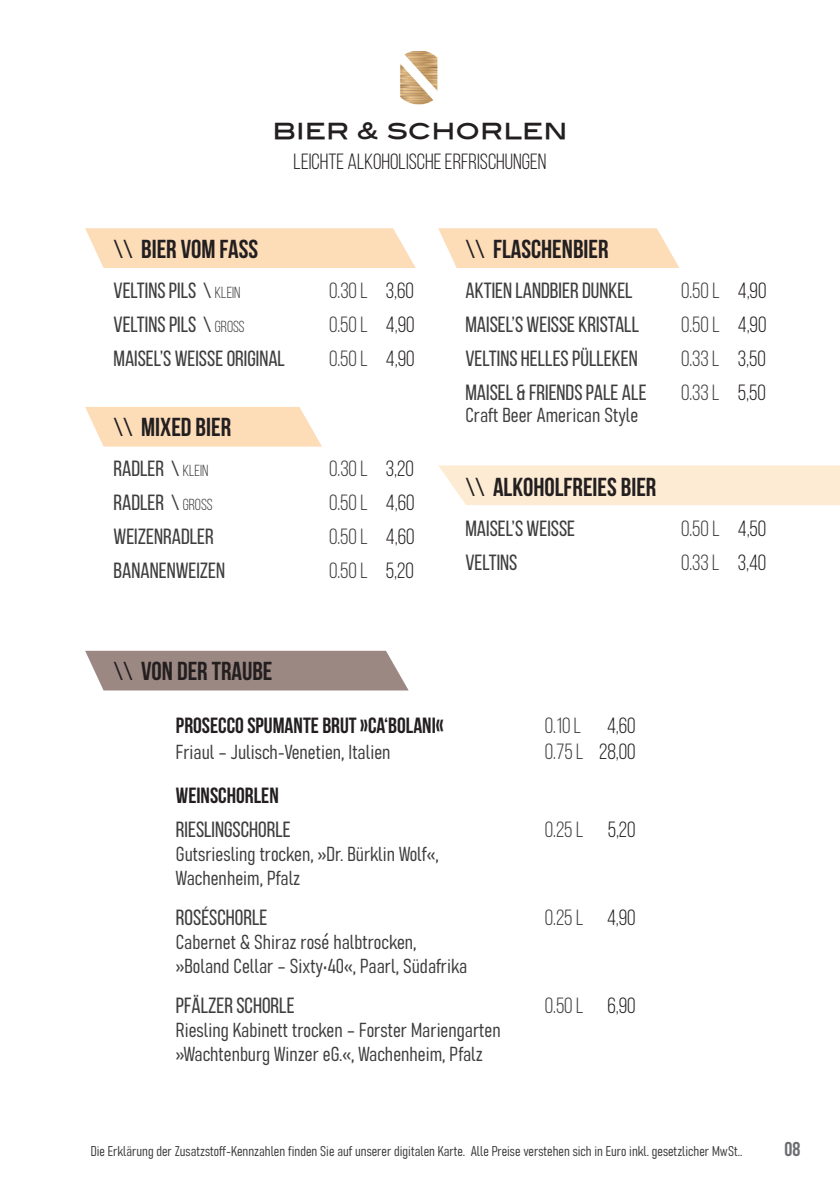
<style>
.page{position:relative;width:840px;height:1191px;background:#fff}
.page>*{position:absolute;margin:0;border:0;box-sizing:border-box;transform-origin:0 0}
.t1{font:700 26px "Bebas Neue";color:#231f20}
.t2{font:26px "Blair Md ITCTT Medium";color:#231f20}
.t3{font:22px "Bebas Neue";color:#3e3e3f}
.t4{font:22px "Bebas Neue";color:#3e3e3f}
.t5{font:700 22px "Bebas Neue";color:#231f20}
.t6{font:22px "Bebas Neue";color:#231f20}
.t7{font:20px/24px "Bahnschrift";color:#3e3e3f}
.t8{font:700 20px "Bebas Neue";color:#6c6d70}
.t9{font:14px "Bahnschrift";color:#3e3e3f}
.s1{font-size:23px}
.s2{font-weight:400}
.s3{font-size:16px}
.s4{color:#231f20}
</style>
<div class="page">
<svg style="left:85px;top:228px;width:330px;height:40px;background:#fddebc"></svg>
<div style="left:85px;top:651px;width:323px;height:39px;background:#9c8882"></div>
<svg style="left:85px;top:407px;width:237px;height:39px;background:#fddfbe"></svg>
<svg style="left:438px;top:228px;width:241px;height:40px;background:#fddfbe"></svg>
<div style="left:438px;top:465px;width:401px;height:40px;background:#feebd4"></div>
<img style="left:400px;top:51px;width:38px;height:54px">
<h1 class="t2" style="left:272px;top:113px;width:296px">BIER <span class="s1">&amp;</span> SCHORLEN</h1>
<p class="t6" style="left:293px;top:149px;width:254px">LEICHTE ALKOHOLISCHE ERFRISCHUNGEN</p>
<h1 class="t1" style="left:113px;top:234px;width:146px"><span class="s2">\\</span> BIER VOM FASS</h1>
<p class="t3" style="left:113px;top:278px;width:128px">VELTINS PILS \ <span class="s3">KLEIN</span></p>
<p class="t4" style="left:329px;top:278px;width:86px">0.30 L <span class="s4">3,60</span></p>
<p class="t3" style="left:113px;top:312px;width:132px">VELTINS PILS \ <span class="s3">GROß</span></p>
<p class="t4" style="left:329px;top:312px;width:87px">0.50 L <span class="s4">4,90</span></p>
<p class="t3" style="left:113px;top:346px;width:173px">MAISEL’S WEISSE ORIGINAL</p>
<p class="t4" style="left:329px;top:346px;width:87px">0.50 L <span class="s4">4,90</span></p>
<h1 class="t1" style="left:113px;top:412px;width:119px"><span class="s2">\\</span> MIXED BIER</h1>
<p class="t3" style="left:113px;top:456px;width:96px">RADLER \ <span class="s3">KLEIN</span></p>
<p class="t4" style="left:329px;top:456px;width:86px">0.30 L <span class="s4">3,20</span></p>
<p class="t3" style="left:113px;top:490px;width:101px">RADLER \ <span class="s3">GROSS</span></p>
<p class="t4" style="left:329px;top:490px;width:87px">0.50 L <span class="s4">4,60</span></p>
<p class="t3" style="left:113px;top:524px;width:102px">WEIZENRADLER</p>
<p class="t4" style="left:329px;top:524px;width:87px">0.50 L <span class="s4">4,60</span></p>
<p class="t3" style="left:113px;top:558px;width:113px">BANANENWEIZEN</p>
<p class="t4" style="left:329px;top:558px;width:86px">0.50 L <span class="s4">5,20</span></p>
<h1 class="t1" style="left:465px;top:234px;width:145px"><span class="s2">\\</span> FLASCHENBIER</h1>
<p class="t3" style="left:465px;top:278px;width:169px">AKTIEN LANDBIER DUNKEL</p>
<p class="t4" style="left:680px;top:278px;width:87px">0.50 L <span class="s4">4,90</span></p>
<p class="t3" style="left:465px;top:312px;width:175px">MAISEL’S WEISSE KRISTALL</p>
<p class="t4" style="left:680px;top:312px;width:87px">0.50 L <span class="s4">4,90</span></p>
<p class="t3" style="left:465px;top:346px;width:174px">VELTINS HELLES PÜLLEKEN</p>
<p class="t4" style="left:680px;top:346px;width:86px">0.33 L <span class="s4">3,50</span></p>
<p class="t3" style="left:465px;top:380px;width:183px">MAISEL &amp; FRIENDS PALE ALE</p>
<p class="t4" style="left:680px;top:380px;width:86px">0.33 L <span class="s4">5,50</span></p>
<p class="t7" style="left:465px;top:401px;width:174px">Craft Beer American Style</p>
<h1 class="t1" style="left:465px;top:472px;width:192px"><span class="s2">\\</span> ALKOHOLFREIES BIER</h1>
<p class="t3" style="left:465px;top:516px;width:111px">MAISEL’S WEISSE</p>
<p class="t4" style="left:680px;top:516px;width:87px">0.50 L <span class="s4">4,50</span></p>
<p class="t3" style="left:465px;top:550px;width:54px">VELTINS</p>
<p class="t4" style="left:680px;top:550px;width:87px">0.33 L <span class="s4">3,40</span></p>
<h1 class="t1" style="left:113px;top:657px;width:160px"><span class="s2">\\</span> VON DER TRAUBE</h1>
<p class="t5" style="left:176px;top:713px;width:269px">PROSECCO SPUMANTE BRUT »CA‘BOLANI«</p>
<p class="t4" style="left:544px;top:713px;width:92px">0.10 L <span class="s4">4,60</span></p>
<p class="t7" style="left:176px;top:738px;width:216px">Friaul – Julisch-Venetien, Italien</p>
<p class="t4" style="left:544px;top:739px;width:92px">0.75 L <span class="s4">28,00</span></p>
<p class="t5" style="left:176px;top:783px;width:104px">WEINSCHORLEN</p>
<p class="t3" style="left:176px;top:817px;width:116px">RIESLINGSCHORLE</p>
<p class="t4" style="left:544px;top:817px;width:92px">0.25 L <span class="s4">5,20</span></p>
<p class="t7" style="left:176px;top:840px;width:264px">Gutsriesling trocken, »Dr. Bürklin Wolf«,<br>Wachenheim, Pfalz</p>
<p class="t3" style="left:176px;top:905px;width:93px">ROSÉSCHORLE</p>
<p class="t4" style="left:544px;top:905px;width:92px">0.25 L <span class="s4">4,90</span></p>
<p class="t7" style="left:176px;top:928px;width:293px">Cabernet &amp; Shiraz rosé halbtrocken, »Boland Cellar – Sixty•40«, Paarl, Südafrika</p>
<p class="t3" style="left:176px;top:993px;width:120px">PFÄLZER SCHORLE</p>
<p class="t4" style="left:544px;top:993px;width:92px">0.50 L <span class="s4">6,90</span></p>
<p class="t7" style="left:176px;top:1016px;width:326px">Riesling Kabinett trocken – Forster Mariengarten »Wachtenburg Winzer eG.«, Wachenheim, Pfalz</p>
<p class="t9" style="left:91px;top:1140px;width:652px">Die Erklärung der Zusatzstoff-Kennzahlen finden Sie auf unserer digitalen Karte. Alle Preise verstehen sich in Euro inkl. gesetzlicher MwSt..</p>
<p class="t8" style="left:784px;top:1137px;width:17px">08</p>
</div>
